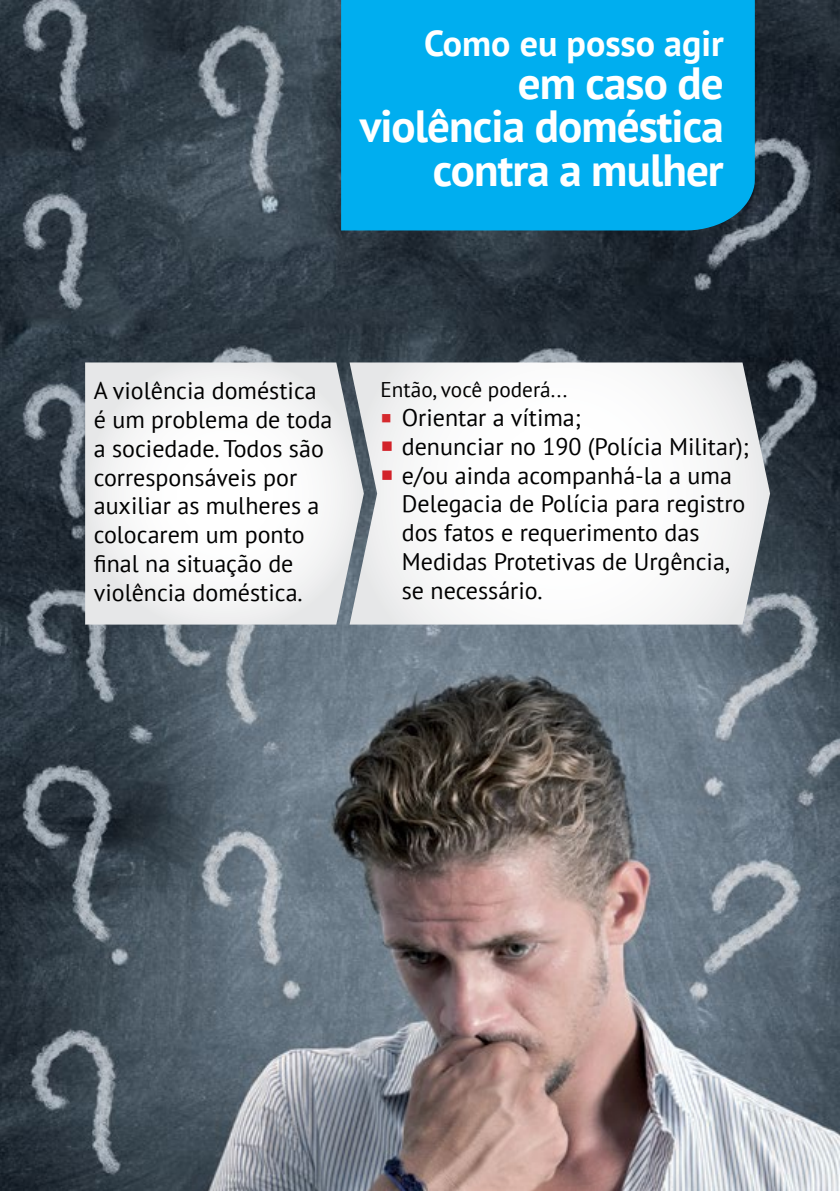
<style>
.page{position:relative;width:840px;height:1191px;background:#fff}
.page>*{position:absolute;margin:0;border:0;box-sizing:border-box;transform-origin:0 0}
.t1{font:700 45px/43.2px "PT Sans";letter-spacing:-.02em;color:#fff;text-align:right}
.t2{font:700 36px "PT Sans";color:#fff}
.t3{font:24px/28.8px "PT Sans";color:#000}
.t4{font:21.2px "PT Sans";color:#000}
.s1{color:#d5292d}
.s2{color:#d22229}
</style>
<div class="page">
<img style="left:0;top:0;width:839px;height:1191px">
<svg style="left:85px;top:362px;width:264px;height:262px"></svg>
<svg style="left:349px;top:362px;width:420px;height:262px"></svg>
<div style="left:341px;top:0;width:413px;height:230px;background:#00aeef"></div>
<h2 class="t2" style="left:424px;top:20px;width:301px">Como eu posso agir</h2>
<h1 class="t1" style="left:359px;top:61px;width:365px">em caso de violência doméstica contra a mulher</h1>
<p class="t3" style="left:94px;top:376px;width:240px">A violência doméstica é um problema de toda a sociedade. Todos são corresponsáveis por auxiliar as mulheres a colocarem um ponto final na situação de violência doméstica.</p>
<p class="t4" style="left:380px;top:376px;width:188px">Então, você poderá...</p>
<p class="t3" style="left:380px;top:402px;width:202px"><span class="s1">○</span> Orientar a vítima;</p>
<p class="t3" style="left:380px;top:431px;width:370px"><span class="s2">○</span> denunciar no 190 (Polícia Militar);</p>
<p class="t3" style="left:401px;top:460px;width:345px;text-indent:-21px"><span class="s2">○</span> e/ou ainda acompanhá-la a uma<br>Delegacia de Polícia para registro dos fatos e requerimento das<br>Medidas Protetivas de Urgência, se necessário.</p>
</div>
